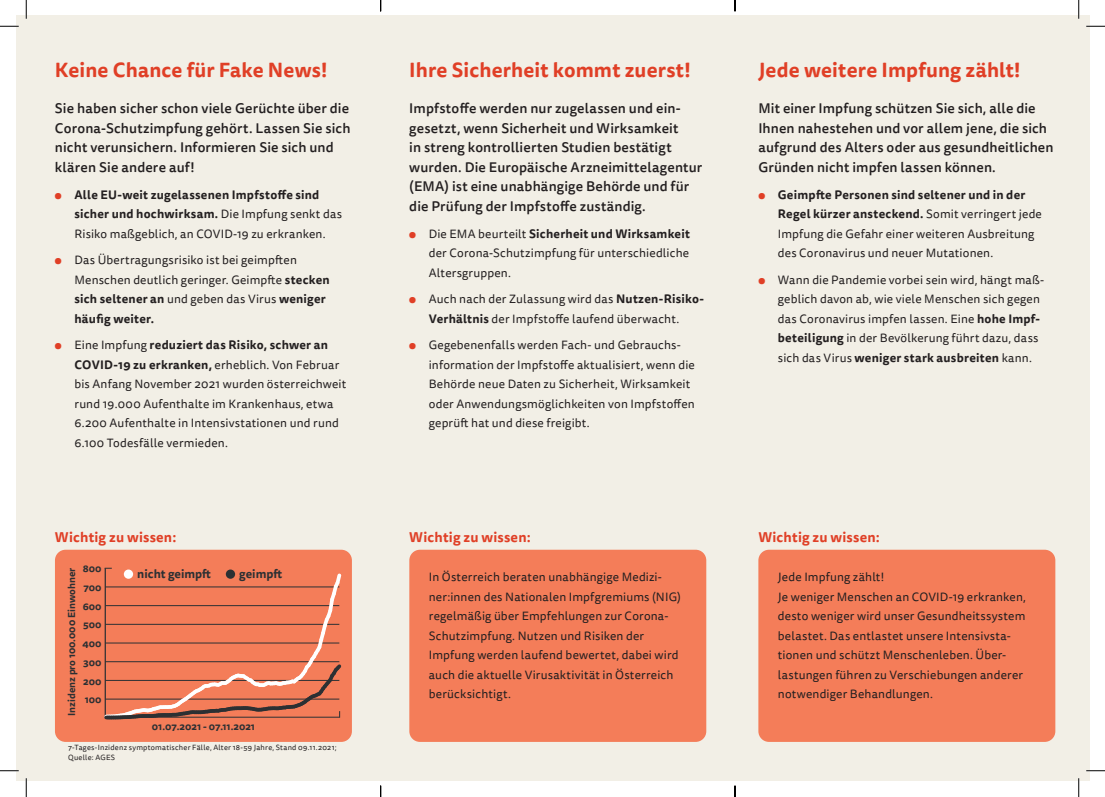
<style>
.page{position:relative;width:1105px;height:797px;background:#fff}
.page>*{position:absolute;margin:0;border:0;box-sizing:border-box;transform-origin:0 0}
.h1_ohne_Nummerierung{font:700 20px "Tisa Sans Pro";letter-spacing:.005em;color:#e03f26}
.p_Introtext{font:500 13.75px/19.5px "Tisa Sans Pro";letter-spacing:.01em;color:#231f20}
.h2_ohne_Nummerierung{font:700 13.75px "Tisa Sans Pro";letter-spacing:.015em;color:#e03f26}
.p_Infobox{font:12px/19.5px "Tisa Sans Pro";letter-spacing:.015em;color:#231f20}
.t1{font:700 12px/19.5px "Tisa Sans Pro";letter-spacing:.02em;color:#231f20}
.t2{font:700 11.75px "Tisa Sans Pro";color:#2c3033}
.t3{font:700 9.88px "Tisa Sans Pro";color:#2c3033}
.t4{font:7.5px/10px "Tisa Sans Pro";letter-spacing:.03em;color:#231f20}
.s1{font-weight:400;color:#e03f26}
.s2{font-weight:400}
.s3{color:#e03f26}
.s4{font-weight:700}
</style>
<div class="page">
<div style="left:16px;top:16px;width:1073px;height:765px;background:#f2efe6"></div>
<div style="left:409px;top:549px;width:297px;height:193px;background:#f47d59;border-radius:11px"></div>
<div style="left:55px;top:549px;width:297px;height:193px;background:#f47d59;border-radius:11px"></div>
<svg style="left:105px;top:567px;width:237px;height:152px"></svg>
<div style="left:758px;top:549px;width:297px;height:193px;background:#f47d59;border-radius:11px"></div>
<svg style="left:0;top:25px;width:19px;height:2px"></svg>
<svg style="left:1086px;top:25px;width:19px;height:2px"></svg>
<svg style="left:0;top:770px;width:19px;height:1px"></svg>
<svg style="left:1086px;top:770px;width:19px;height:1px"></svg>
<svg style="left:25px;top:0;width:2px;height:19px"></svg>
<svg style="left:25px;top:778px;width:2px;height:19px"></svg>
<svg style="left:1078px;top:0;width:1px;height:19px"></svg>
<svg style="left:1078px;top:778px;width:1px;height:19px"></svg>
<svg style="left:380px;top:785px;width:1px;height:12px"></svg>
<svg style="left:734px;top:0;width:2px;height:11px"></svg>
<svg style="left:734px;top:785px;width:2px;height:12px"></svg>
<h1 class="h1_ohne_Nummerierung" style="left:55px;top:55px;width:274px">Keine Chance für Fake News!</h1>
<p class="p_Introtext" style="left:55px;top:99px;width:297px">Sie haben sicher schon viele Gerüchte über die Corona-Schutzimpfung gehört. Lassen Sie sich nicht verunsichern. Informieren Sie sich und klären Sie andere auf!</p>
<p class="t1" style="left:74px;top:185px;width:269px;text-indent:-19px"><span class="s1">●</span> Alle EU-weit zugelassenen Impfstoffe sind sicher und hochwirksam. <span class="s2">Die Impfung senkt das<br>Risiko maßgeblich, an COVID-19 zu erkranken.</span></p>
<p class="p_Infobox" style="left:74px;top:250px;width:257px;text-indent:-19px"><span class="s3">●</span> Das Übertragungsrisiko ist bei geimpften Menschen deutlich geringer. Geimpfte <span class="s4">stecken sich seltener an</span> und geben das Virus <span class="s4">weniger häufig weiter.</span></p>
<p class="p_Infobox" style="left:74px;top:335px;width:273px;text-indent:-19px"><span class="s3">●</span> Eine Impfung <span class="s4">reduziert das Risiko, schwer an COVID-19 zu erkranken,</span> erheblich. Von Februar bis Anfang November 2021 wurden österreichweit rund 19.000 Aufenthalte im Krankenhaus, etwa 6.200 Aufenthalte in Intensivstationen und rund 6.100 Todesfälle vermieden.</p>
<h2 class="h2_ohne_Nummerierung" style="left:55px;top:527px;width:123px">Wichtig zu wissen:</h2>
<p class="t3" style="left:83px;top:561px;width:20px">800</p>
<p class="t3" style="left:64px;top:716px;width:150px;rotate:-90deg">Inzidenz pro 100.000 Einwohner</p>
<p class="t2" style="left:137px;top:564px;width:75px">nicht geimpft</p>
<p class="t2" style="left:239px;top:564px;width:45px">geimpft</p>
<p class="t3" style="left:83px;top:580px;width:20px">700</p>
<p class="t3" style="left:83px;top:599px;width:20px">600</p>
<p class="t3" style="left:83px;top:617px;width:20px">500</p>
<p class="t3" style="left:83px;top:636px;width:20px">400</p>
<p class="t3" style="left:83px;top:655px;width:20px">300</p>
<p class="t3" style="left:83px;top:673px;width:20px">200</p>
<p class="t3" style="left:85px;top:692px;width:18px">100</p>
<p class="t3" style="left:152px;top:719px;width:105px">01.07.2021 - 07.11.2021</p>
<p class="t4" style="left:68px;top:742px;width:270px">7-Tages-Inzidenz symptomatischer Fälle, Alter 18-59 Jahre, Stand 09.11.2021;<br>Quelle: AGES</p>
<h1 class="h1_ohne_Nummerierung" style="left:409px;top:55px;width:283px">Ihre Sicherheit kommt zuerst!</h1>
<p class="p_Introtext" style="left:409px;top:99px;width:295px">Impfstoffe werden nur zugelassen und ein&shy;gesetzt, wenn Sicherheit und Wirksamkeit<br>in streng kontrollierten Studien bestätigt wurden. Die Europäische Arzneimittelagentur (EMA) ist eine unabhängige Behörde und für die Prüfung der Impfstoffe zuständig.</p>
<p class="p_Infobox" style="left:429px;top:224px;width:263px;text-align:justify;text-indent:-19px"><span class="s3">●</span> Die EMA beurteilt <span class="s4">Sicherheit und Wirksamkeit </span>der Corona-Schutzimpfung für unterschiedliche Altersgruppen.</p>
<p class="p_Infobox" style="left:409px;top:289px;width:296px;text-align:center"><span class="s3">●</span> Auch nach der Zulassung wird das <span class="s4">Nutzen-Risiko-<br>Verhältnis</span> der Impfstoffe laufend überwacht.</p>
<p class="p_Infobox" style="left:429px;top:335px;width:268px;text-indent:-19px"><span class="s3">●</span> Gegebenenfalls werden Fach- und Gebrauchs&shy;information der Impfstoffe aktualisiert, wenn die Behörde neue Daten zu Sicherheit, Wirksamkeit oder Anwendungsmöglichkeiten von Impfstoffen geprüft hat und diese freigibt.</p>
<h2 class="h2_ohne_Nummerierung" style="left:409px;top:527px;width:123px">Wichtig zu wissen:</h2>
<p class="p_Infobox" style="left:429px;top:568px;width:254px">In Österreich beraten unabhängige Medizi&shy;ner:innen des Nationalen Impfgremiums (NIG) regelmäßig über Empfehlungen zur Corona-Schutzimpfung. Nutzen und Risiken der Impfung werden laufend bewertet, dabei wird auch die aktuelle Virusaktivität in Österreich berücksichtigt.</p>
<h1 class="h1_ohne_Nummerierung" style="left:758px;top:55px;width:264px">Jede weitere Impfung zählt!</h1>
<p class="p_Introtext" style="left:758px;top:99px;width:297px">Mit einer Impfung schützen Sie sich, alle die Ihnen nahestehen und vor allem jene, die sich aufgrund des Alters oder aus gesundheitlichen Gründen nicht impfen lassen können.</p>
<p class="p_Infobox" style="left:778px;top:185px;width:266px;text-indent:-19px"><span class="s3">●</span> <span class="s4">Geimpfte Personen sind seltener und in der Regel kürzer ansteckend.</span> Somit verringert jede Impfung die Gefahr einer weiteren Ausbreitung des Coronavirus und neuer Mutationen.</p>
<p class="p_Infobox" style="left:778px;top:270px;width:268px;text-indent:-19px"><span class="s3">●</span> Wann die Pandemie vorbei sein wird, hängt maß&shy;geblich davon ab, wie viele Menschen sich gegen das Coronavirus impfen lassen. Eine <span class="s4">hohe Impf&shy;beteiligung</span> in der Bevölkerung führt dazu, dass sich das Virus <span class="s4">weniger stark ausbreiten</span> kann.</p>
<h2 class="h2_ohne_Nummerierung" style="left:758px;top:527px;width:123px">Wichtig zu wissen:</h2>
<p class="p_Infobox" style="left:778px;top:568px;width:249px">Jede Impfung zählt!<br>Je weniger Menschen an COVID-19 erkranken, desto weniger wird unser Gesundheitssystem belastet. Das entlastet unsere Intensivsta&shy;tionen und schützt Menschenleben. Über&shy;lastungen führen zu Verschiebungen anderer notwendiger Behandlungen.</p>
</div>
